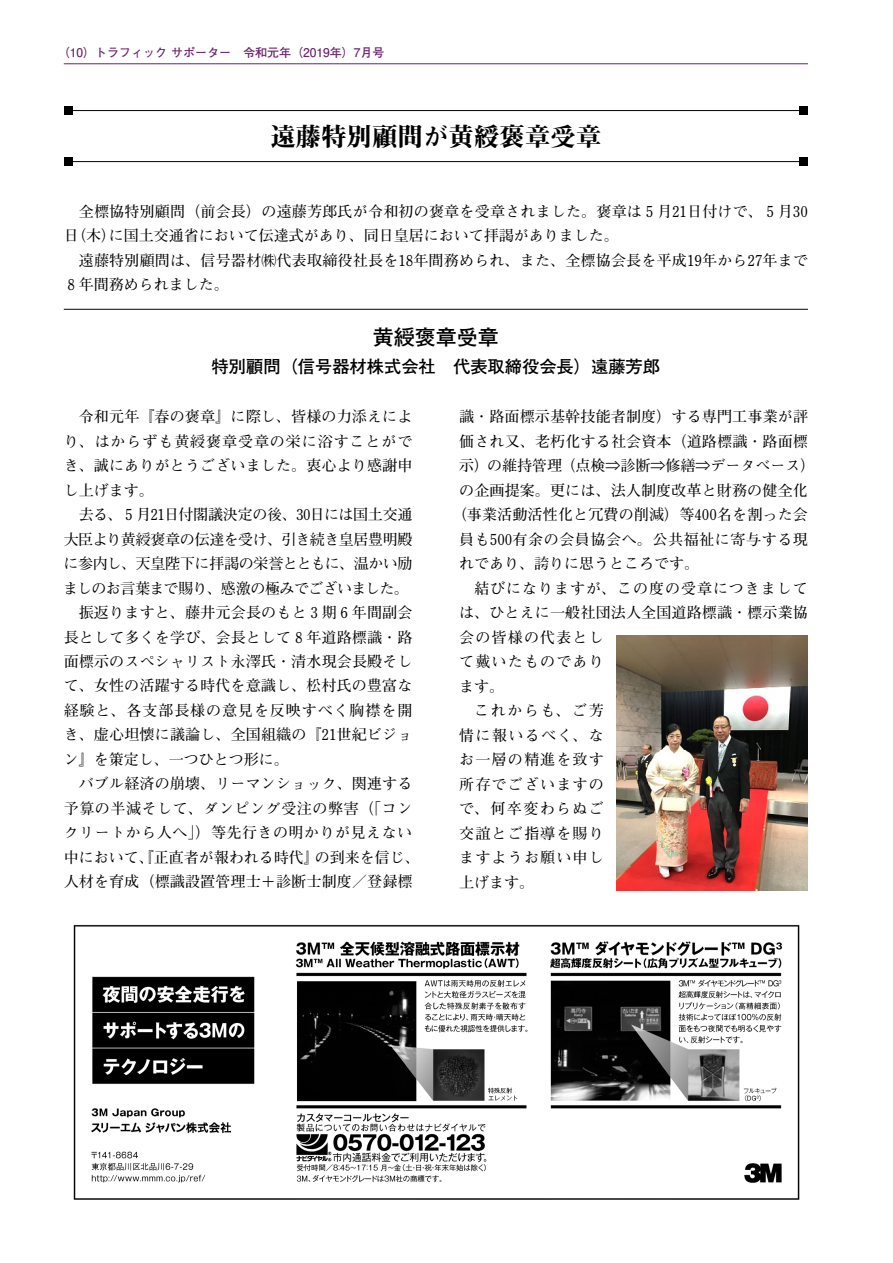
<style>
.page{position:relative;width:893px;height:1263px;background:#fff}
.page>*{position:absolute;margin:0;border:0;box-sizing:border-box;transform-origin:0 0}
.t1{font:25.5px "Midashi Min Pr 6 MA31";color:#000}
.t2{font:700 21px "Futo Go B101 Pro";color:#000}
.t3{font:700 17.25px "Futo Go B101 Pro";color:#000}
.t4{font:700 15px/24.5px "Futo Min A101 Pr 6";letter-spacing:.01em;color:#000}
.t5{font:700 15px "Futo Min A101 Pr 6";letter-spacing:.08em;color:#000}
.t6{font:700 15px "Futo Min A101 Pr 6";letter-spacing:-.02em;color:#000}
.t7{font:700 15px "Futo Min A101 Pr 6";letter-spacing:.04em;color:#000}
.t8{font:700 15px "Futo Min A101 Pr 6";letter-spacing:-.03em;color:#000}
.t9{font:700 15px "Futo Min A101 Pr 6";letter-spacing:-.04em;color:#000}
.t10{font:700 15px "Futo Min A101 Pr 6";letter-spacing:.035em;color:#000}
.t11{font:700 15px "Futo Min A101 Pr 6";letter-spacing:.06em;color:#000}
.t12{font:700 15px "Futo Min A101 Pr 6";letter-spacing:.065em;color:#000}
.t13{font:700 15px "Futo Min A101 Pr 6";letter-spacing:.09em;color:#000}
.t14{font:700 12px "Futo Go B101 Pro";color:#6c216d}
</style>
<div class="page">
<div style="left:799px;top:106px;width:9px;height:9px;background:#000"></div>
<div style="left:64px;top:106px;width:8px;height:9px;background:#000"></div>
<hr style="left:68px;top:110px;width:736px;height:1px;background:#000">
<div style="left:799px;top:157px;width:9px;height:9px;background:#000"></div>
<div style="left:64px;top:157px;width:8px;height:9px;background:#000"></div>
<hr style="left:68px;top:161px;width:736px;height:1px;background:#000">
<hr style="left:64px;top:309px;width:744px;height:1px;background:#000">
<img style="left:73px;top:924px;width:726px;height:275px">
<img style="left:617px;top:635px;width:191px;height:255px">
<hr style="left:64px;top:63px;width:744px;height:1px;background:#6c216d">
<p class="t14" style="left:58px;top:43px;width:328px">（10）トラフィック サポーター　令和元年（2019年）7月号</p>
<h1 class="t1" style="left:270px;top:117px;width:333px">遠藤特別顧問が黄綬褒章受章</h1>
<p class="t4" style="left:64px;top:198px;width:746px;text-indent:15px">全標協特別顧問（前会長）の遠藤芳郎氏が令和初の褒章を受章されました。褒章は 5 月21日付けで、 5 月30日（木）に国土交通省において伝達式があり、同日皇居において拝謁がありました。</p>
<p class="t4" style="left:68px;top:247px;width:742px;text-indent:11px">遠藤特別顧問は、信号器材㈱代表取締役社長を18年間務められ、また、全標協会長を平成19年から27年まで<br>8 年間務められました。</p>
<h2 class="t2" style="left:373px;top:320px;width:128px">黄綬褒章受章</h2>
<p class="t3" style="left:212px;top:353px;width:450px">特別顧問（信号器材株式会社　代表取締役会長）遠藤芳郎</p>
<p class="t4" style="left:64px;top:404px;width:350px;text-align:justify;text-indent:15px">令和元年『春の褒章』に際し、皆様の力添えにより、はからずも黄綬褒章受章の栄に浴すことができ、誠にありがとうございました。衷心より感謝申し上げます。</p>
<p class="t6" style="left:79px;top:503px;width:335px">去る、 5 月21日付閣議決定の後、30日には国土交通</p>
<p class="t8" style="left:64px;top:527px;width:350px">大臣より黄綬褒章の伝達を受け、引き続き皇居豊明殿</p>
<p class="t6" style="left:63px;top:552px;width:351px">に参内し、天皇陛下に拝謁の栄誉とともに、温かい励</p>
<p class="t9" style="left:63px;top:576px;width:347px">ましのお言葉まで賜り、感激の極みでございました。</p>
<p class="t4" style="left:79px;top:599px;width:335px">振返りますと、藤井元会長のもと 3 期 6 年間副会</p>
<p class="t4" style="left:64px;top:624px;width:350px">長として多くを学び、会長として 8 年道路標識・路</p>
<p class="t4" style="left:64px;top:648px;width:350px">面標示のスペシャリスト永澤氏・清水現会長殿そし</p>
<p class="t4" style="left:64px;top:673px;width:350px">て、女性の活躍する時代を意識し、松村氏の豊富な</p>
<p class="t11" style="left:64px;top:699px;width:350px">経験と、各支部長様の意見を反映すべく胸襟を開</p>
<p class="t4" style="left:64px;top:722px;width:350px">き、虚心坦懐に議論し、全国組織の『21世紀ビジョ</p>
<p class="t4" style="left:64px;top:746px;width:227px">ン』を策定し、一つひとつ形に。</p>
<p class="t4" style="left:79px;top:771px;width:335px">バブル経済の崩壊、リーマンショック、関連する</p>
<p class="t7" style="left:64px;top:797px;width:350px">予算の半減そして、ダンピング受注の弊害（「コン</p>
<p class="t10" style="left:64px;top:821px;width:350px">クリートから人へ」）等先行きの明かりが見えない</p>
<p class="t4" style="left:64px;top:844px;width:358px">中において、『正直者が報われる時代』の到来を信じ、</p>
<p class="t4" style="left:64px;top:869px;width:350px">人材を育成（標識設置管理士＋診断士制度／登録標</p>
<p class="t4" style="left:459px;top:404px;width:350px">識・路面標示基幹技能者制度）する専門工事業が評</p>
<p class="t4" style="left:459px;top:428px;width:350px">価され又、老朽化する社会資本（道路標識・路面標</p>
<p class="t4" style="left:459px;top:453px;width:358px">示）の維持管理（点検⇒診断⇒修繕⇒データベース）</p>
<p class="t4" style="left:459px;top:477px;width:350px">の企画提案。更には、法人制度改革と財務の健全化</p>
<p class="t4" style="left:452px;top:502px;width:358px">（事業活動活性化と冗費の削減）等400名を割った会</p>
<p class="t7" style="left:459px;top:527px;width:350px">員も500有余の会員協会へ。公共福祉に寄与する現</p>
<p class="t4" style="left:459px;top:551px;width:241px">れであり、誇りに思うところです。</p>
<p class="t12" style="left:474px;top:576px;width:335px">結びになりますが、この度の受章につきまして</p>
<p class="t4" style="left:459px;top:599px;width:350px">は、ひとえに一般社団法人全国道路標識・標示業協</p>
<p class="t5" style="left:459px;top:625px;width:146px">会の皆様の代表とし</p>
<p class="t5" style="left:459px;top:650px;width:146px">て戴いたものであり</p>
<p class="t4" style="left:459px;top:673px;width:46px">ます。</p>
<p class="t4" style="left:474px;top:697px;width:131px">これからも、ご芳</p>
<p class="t13" style="left:459px;top:723px;width:146px">情に報いるべく、な</p>
<p class="t5" style="left:459px;top:748px;width:146px">お一層の精進を致す</p>
<p class="t5" style="left:459px;top:772px;width:146px">所存でございますの</p>
<p class="t13" style="left:459px;top:797px;width:146px">で、何卒変わらぬご</p>
<p class="t5" style="left:459px;top:821px;width:146px">交誼とご指導を賜り</p>
<p class="t5" style="left:459px;top:846px;width:146px">ますようお願い申し</p>
<p class="t4" style="left:459px;top:869px;width:76px">上げます。</p>
</div>
